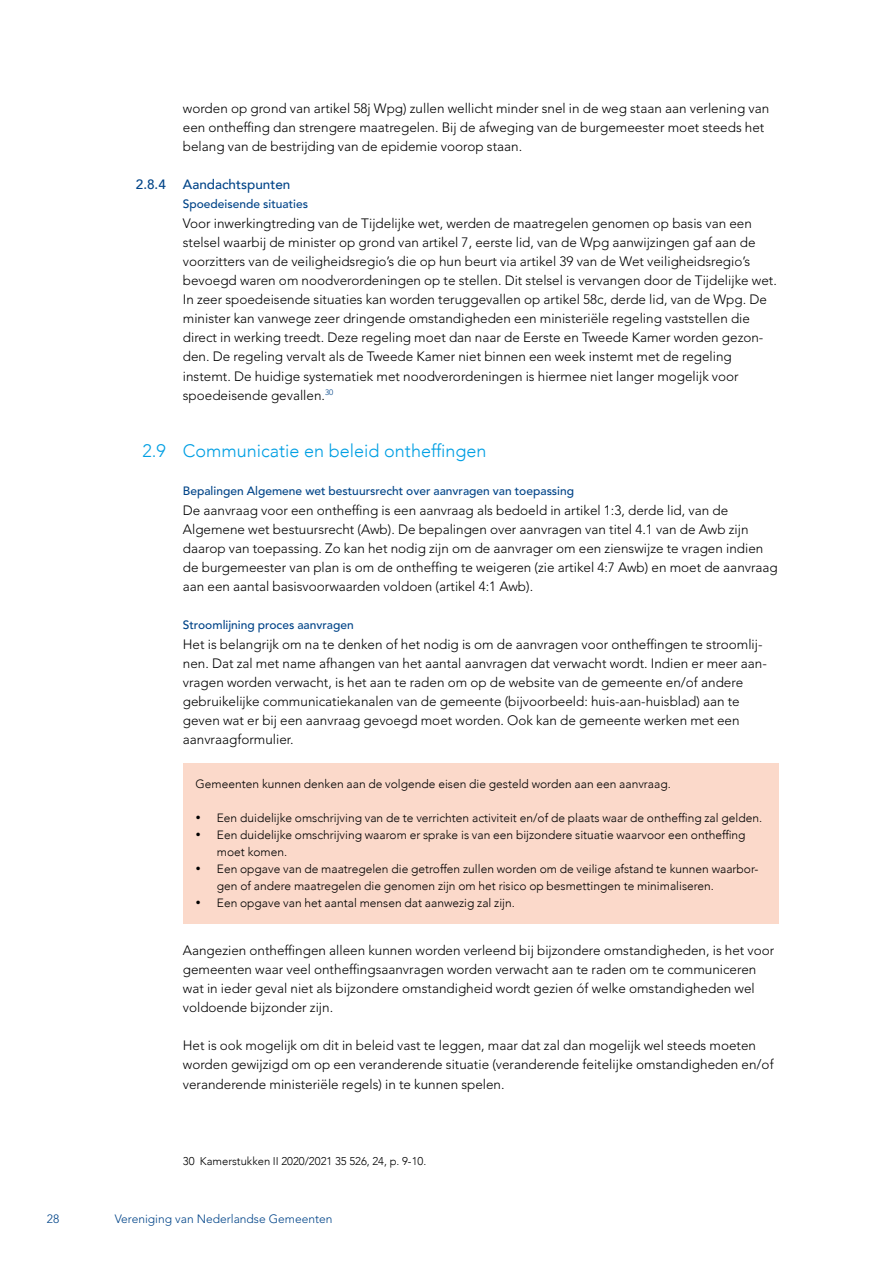
<style>
.page{position:relative;width:893px;height:1263px;background:#fff}
.page>*{position:absolute;margin:0;border:0;box-sizing:border-box;transform-origin:0 0}
.t1{font:300 18px "Avenir";color:#009fe3}
.t2{font:300 13.5px/19.2px "Avenir LT Std";color:#000}
.t3{font:500 13.5px "Avenir";color:#048}
.t4{font:300 12px/17px "Avenir";color:#000}
.t5{font:500 12px "Avenir LT Std";color:#048}
.t6{font:300 12px "Avenir LT Std";color:#048}
.t7{font:300 11.25px "Avenir";color:#000}
</style>
<div class="page">
<div style="left:183px;top:763px;width:595px;height:161px;background:#fbd9ca"></div>
<p class="t2" style="left:183px;top:98px;width:588px">worden op grond van artikel 58j Wpg) zullen wellicht minder snel in de weg staan aan verlening van een ontheffing dan strengere maatregelen. Bij de afweging van de burgemeester moet steeds het belang van de bestrijding van de epidemie voorop staan.</p>
<p class="t3" style="left:136px;top:173px;width:32px">2.8.4</p>
<p class="t3" style="left:183px;top:173px;width:109px">Aandachtspunten</p>
<p class="t5" style="left:183px;top:197px;width:127px">Spoedeisende situaties</p>
<p class="t2" style="left:183px;top:213px;width:595px">Voor inwerkingtreding van de Tijdelijke wet, werden de maatregelen genomen op basis van een stelsel waarbij de minister op grond van artikel 7, eerste lid, van de Wpg aanwijzingen gaf aan de voorzitters van de veiligheidsregio’s die op hun beurt via artikel 39 van de Wet veiligheidsregio’s bevoegd waren om noodverordeningen op te stellen. Dit stelsel is vervangen door de Tijdelijke wet.<br>In zeer spoedeisende situaties kan worden teruggevallen op artikel 58c, derde lid, van de Wpg. De minister kan vanwege zeer dringende omstandigheden een ministeriële regeling vaststellen die direct in werking treedt. Deze regeling moet dan naar de Eerste en Tweede Kamer worden gezon&shy;den. De regeling vervalt als de Tweede Kamer niet binnen een week instemt met de regeling instemt. De huidige systematiek met noodverordeningen is hiermee niet langer mogelijk voor spoedeisende gevallen.<sup>30</sup></p>
<h1 class="t1" style="left:142px;top:440px;width:345px">2.9 Communicatie en beleid ontheffingen</h1>
<p class="t5" style="left:183px;top:484px;width:393px">Bepalingen Algemene wet bestuursrecht over aanvragen van toepassing</p>
<p class="t2" style="left:183px;top:500px;width:596px">De aanvraag voor een ontheffing is een aanvraag als bedoeld in artikel 1:3, derde lid, van de Algemene wet bestuursrecht (Awb). De bepalingen over aanvragen van titel 4.1 van de Awb zijn daarop van toepassing. Zo kan het nodig zijn om de aanvrager om een zienswijze te vragen indien de burgemeester van plan is om de ontheffing te weigeren (zie artikel 4:7 Awb) en moet de aanvraag aan een aantal basisvoorwaarden voldoen (artikel 4:1 Awb).</p>
<p class="t5" style="left:183px;top:618px;width:172px">Stroomlijning proces aanvragen</p>
<p class="t2" style="left:183px;top:634px;width:586px">Het is belangrijk om na te denken of het nodig is om de aanvragen voor ontheffingen te stroomlij&shy;nen. Dat zal met name afhangen van het aantal aanvragen dat verwacht wordt. Indien er meer aan&shy;vragen worden verwacht, is het aan te raden om op de website van de gemeente en/of andere gebruikelijke communicatiekanalen van de gemeente (bijvoorbeeld: huis-aan-huisblad) aan te geven wat er bij een aanvraag gevoegd moet worden. Ook kan de gemeente werken met een aanvraagformulier.</p>
<p class="t4" style="left:196px;top:776px;width:477px">Gemeenten kunnen denken aan de volgende eisen die gesteld worden aan een aanvraag.</p>
<p class="t4" style="left:196px;top:810px;width:568px">• Een duidelijke omschrijving van de te verrichten activiteit en/of de plaats waar de ontheffing zal gelden.</p>
<p class="t4" style="left:217px;top:827px;width:530px;text-indent:-21px">• Een duidelijke omschrijving waarom er sprake is van een bijzondere situatie waarvoor een ontheffing moet komen.</p>
<p class="t4" style="left:217px;top:861px;width:543px;text-indent:-21px">• Een opgave van de maatregelen die getroffen zullen worden om de veilige afstand te kunnen waarbor&shy;gen of andere maatregelen die genomen zijn om het risico op besmettingen te minimaliseren.</p>
<p class="t4" style="left:196px;top:895px;width:321px">• Een opgave van het aantal mensen dat aanwezig zal zijn.</p>
<p class="t2" style="left:183px;top:940px;width:593px">Aangezien ontheffingen alleen kunnen worden verleend bij bijzondere omstandigheden, is het voor gemeenten waar veel ontheffingsaanvragen worden verwacht aan te raden om te communiceren wat in ieder geval niet als bijzondere omstandigheid wordt gezien óf welke omstandigheden wel voldoende bijzonder zijn.</p>
<p class="t2" style="left:183px;top:1036px;width:592px">Het is ook mogelijk om dit in beleid vast te leggen, maar dat zal dan mogelijk wel steeds moeten worden gewijzigd om op een veranderende situatie (veranderende feitelijke omstandigheden en/of veranderende ministeriële regels) in te kunnen spelen.</p>
<p class="t7" style="left:183px;top:1155px;width:245px">30 Kamerstukken II 2020/2021 35 526, 24, p. 9-10.</p>
<p class="t6" style="left:47px;top:1211px;width:14px">28</p>
<p class="t6" style="left:115px;top:1211px;width:219px">Vereniging van Nederlandse Gemeenten</p>
</div>
